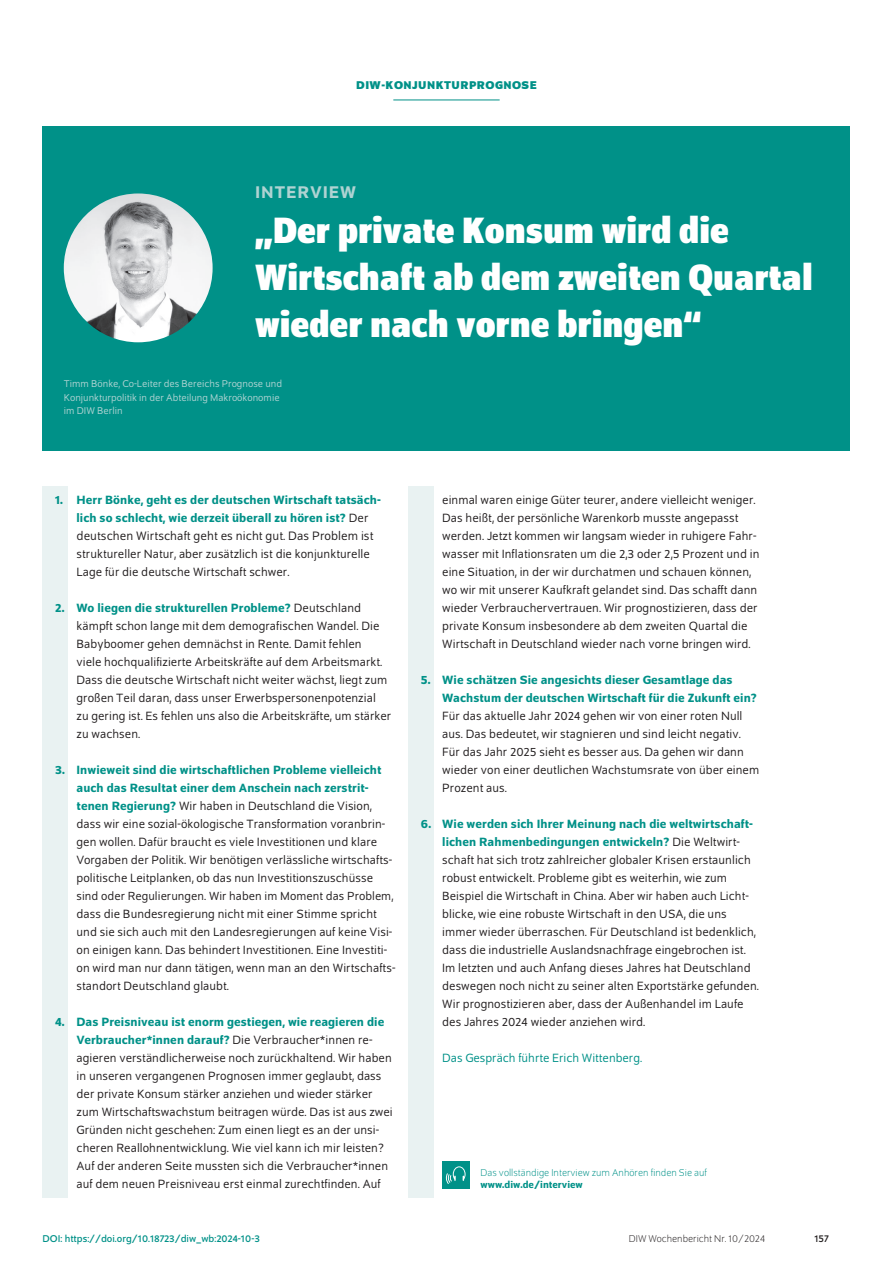
<style>
.page{position:relative;width:893px;height:1263px;background:#fff}
.page>*{position:absolute;margin:0;border:0;box-sizing:border-box;transform-origin:0 0}
.t1{font:700 semi-condensed 39px/46.8px "Schumpeter";color:#fff}
.t2{font:500 18px "Schumpeter";letter-spacing:.05em;color:#afd3d2}
.t3{font:13.05px "Schumpeter Blond";letter-spacing:.005em;color:#231f20}
.t4{font:12.75px/18px "Schumpeter Blond";letter-spacing:.005em;color:#231f20}
.t5{font:500 12.75px/18px "Schumpeter";letter-spacing:.005em;color:#009188}
.t6{font:12.75px "Schumpeter Blond";color:#009188}
.t7{font:12.6px "Schumpeter Blond";letter-spacing:.005em;color:#231f20}
.t8{font:12.45px "Schumpeter Blond";letter-spacing:.005em;color:#231f20}
.t9{font:700 12px "Schumpeter";letter-spacing:.04em;color:#009188}
.t10{font:10.5px/13.5px "Schumpeter Blond";color:#afd3d2}
.t11{font:300 10.5px "Schumpeter";color:#009188}
.t12{font:10.5px "Schumpeter";color:#009188}
.t13{font:300 10.5px "Schumpeter";color:#231f20}
.t14{font:500 10.5px "Schumpeter";color:#009188}
.t15{font:10.5px "Schumpeter";color:#231f20}
.s1{font-family:"Schumpeter Blond";font-weight:400;color:#231f20}
.s2{font-family:"Schumpeter";font-weight:500;color:#009188}
.s3{font-size:12.75px}
</style>
<div class="page">
<div style="left:408px;top:486px;width:26px;height:711px;background:#e9f2f2"></div>
<div style="left:43px;top:486px;width:25px;height:711px;background:#e9f2f2"></div>
<div style="left:43px;top:126px;width:807px;height:324px;background:#009188"></div>
<hr style="left:393px;top:100px;width:107px;height:1px;background:#009188">
<div style="left:442px;top:1161px;width:27px;height:27px;background:#009188"></div>
<svg style="left:446px;top:1166px;width:20px;height:18px"></svg>
<img style="left:64px;top:193px;width:149px;height:149px;border-radius:74px">
<p class="t9" style="left:356px;top:79px;width:182px">DIW-KONJUNKTURPROGNOSE</p>
<h2 class="t2" style="left:255px;top:183px;width:102px">INTERVIEW</h2>
<h1 class="t1" style="left:255px;top:207px;width:559px">„Der private Konsum wird die<br>Wirtschaft ab dem zweiten Quartal wieder nach vorne bringen“</h1>
<p class="t10" style="left:64px;top:377px;width:220px">Timm Bönke, Co-Leiter des Bereichs Prognose und<br>Konjunkturpolitik in der Abteilung Makroökonomie im DIW Berlin</p>
<p class="t5" style="left:77px;top:491px;width:306px;text-indent:-21px">1. Herr Bönke, geht es der deutschen Wirtschaft tatsäch&shy;lich so schlecht, wie derzeit überall zu hören ist? <span class="s1">Der</span></p>
<p class="t3" style="left:77px;top:529px;width:298px">deutschen Wirtschaft geht es nicht gut. Das Problem ist</p>
<p class="t4" style="left:77px;top:545px;width:295px">struktureller Natur, aber zusätzlich ist die konjunkturelle<br>Lage für die deutsche Wirtschaft schwer.</p>
<p class="t5" style="left:55px;top:599px;width:307px">2. Wo liegen die strukturellen Probleme? <span class="s1">Deutschland</span></p>
<p class="t4" style="left:77px;top:617px;width:316px">kämpft schon lange mit dem demografischen Wandel. Die Babyboomer gehen demnächst in Rente. Damit fehlen<br>viele hochqualifizierte Arbeitskräfte auf dem Arbeitsmarkt.<br>Dass die deutsche Wirtschaft nicht weiter wächst, liegt zum großen Teil daran, dass unser Erwerbspersonenpotenzial<br>zu gering ist. Es fehlen uns also die Arbeitskräfte, um stärker zu wachsen.</p>
<p class="t5" style="left:77px;top:761px;width:306px;text-indent:-21px">3. Inwieweit sind die wirtschaftlichen Probleme vielleicht auch das Resultat einer dem Anschein nach zerstrit-</p>
<p class="t4" style="left:77px;top:797px;width:317px"><span class="s2">tenen Regierung?</span> Wir haben in Deutschland die Vision, dass wir eine sozial-ökologische Transformation voranbrin&shy;gen wollen. Dafür braucht es viele Investitionen und klare Vorgaben der Politik. Wir benötigen verlässliche wirtschafts&shy;politische Leitplanken, ob das nun Investitionszuschüsse</p>
<p class="t8" style="left:77px;top:890px;width:318px">sind oder Regulierungen. Wir haben im Moment das Problem,</p>
<p class="t4" style="left:77px;top:905px;width:320px">dass die Bundesregierung nicht mit einer Stimme spricht und sie sich auch mit den Landesregierungen auf keine Visi&shy;on einigen kann. Das behindert Investitionen. Eine Investiti&shy;on wird man nur dann tätigen, wenn man an den Wirtschafts&shy;standort Deutschland glaubt.</p>
<p class="t5" style="left:77px;top:1013px;width:309px;text-indent:-21px">4. Das Preisniveau ist enorm gestiegen, wie reagieren die<br>Verbraucher*innen darauf? <span class="s1">Die Verbraucher*innen re-</span></p>
<p class="t4" style="left:77px;top:1049px;width:318px">agieren verständlicherweise noch zurückhaltend. Wir haben in unseren vergangenen Prognosen immer geglaubt, dass der private Konsum stärker anziehen und wieder stärker zum Wirtschaftswachstum beitragen würde. Das ist aus zwei Gründen nicht geschehen: Zum einen liegt es an der unsi&shy;cheren Reallohnentwicklung. Wie viel kann ich mir leisten?<br>Auf der anderen Seite mussten sich die Verbraucher*innen auf dem neuen Preisniveau erst einmal zurechtfinden. Auf</p>
<p class="t12" style="left:43px;top:1233px;width:219px">DOI: https://doi.org/10.18723/diw_wb:2024-10-3</p>
<p class="t4" style="left:442px;top:491px;width:319px">einmal waren einige Güter teurer, andere vielleicht weniger.<br>Das heißt, der persönliche Warenkorb musste angepasst werden. Jetzt kommen wir langsam wieder in ruhigere Fahr&shy;wasser mit Inflationsraten um die 2,3 oder 2,5 Prozent und in eine Situation, in der wir durchatmen und schauen können, wo wir mit unserer Kaufkraft gelandet sind. Das schafft dann wieder Verbrauchervertrauen. Wir prognostizieren, dass der private Konsum insbesondere ab dem zweiten Quartal die Wirtschaft in Deutschland wieder nach vorne bringen wird.</p>
<p class="t5" style="left:442px;top:671px;width:316px;text-indent:-21px">5. Wie schätzen Sie angesichts dieser Gesamtlage das<br>Wachstum der deutschen Wirtschaft für die Zukunft ein?</p>
<p class="t4" style="left:442px;top:707px;width:318px">Für das aktuelle Jahr 2024 gehen wir von einer roten Null aus. Das bedeutet, wir stagnieren und sind leicht negativ.<br>Für das Jahr 2025 sieht es besser aus. Da gehen wir dann wieder von einer deutlichen Wachstumsrate von über einem Prozent aus.</p>
<p class="t5" style="left:442px;top:815px;width:312px;text-indent:-21px">6. Wie werden sich Ihrer Meinung nach die weltwirtschaft&shy;lichen Rahmenbedingungen entwickeln? <span class="s1">Die Weltwirt-</span></p>
<p class="t4" style="left:442px;top:851px;width:310px">schaft hat sich trotz zahlreicher globaler Krisen erstaunlich robust entwickelt. Probleme gibt es weiterhin, wie zum</p>
<p class="t7" style="left:442px;top:890px;width:307px">Beispiel die Wirtschaft in China. Aber wir haben auch Licht<span class="s3">-</span></p>
<p class="t4" style="left:442px;top:905px;width:318px">blicke, wie eine robuste Wirtschaft in den USA, die uns immer wieder überraschen. Für Deutschland ist bedenklich, dass die industrielle Auslandsnachfrage eingebrochen ist.<br>Im letzten und auch Anfang dieses Jahres hat Deutschland deswegen noch nicht zu seiner alten Exportstärke gefunden.<br>Wir prognostizieren aber, dass der Außenhandel im Laufe des Jahres 2024 wieder anziehen wird.</p>
<p class="t6" style="left:442px;top:1052px;width:201px">Das Gespräch führte Erich Wittenberg.</p>
<p class="t11" style="left:480px;top:1167px;width:228px">Das vollständige Interview zum Anhören finden Sie auf</p>
<p class="t14" style="left:480px;top:1179px;width:104px">www.diw.de/interview</p>
<p class="t13" style="left:629px;top:1234px;width:138px">DIW Wochenbericht Nr. 10/2024</p>
<p class="t15" style="left:814px;top:1233px;width:16px">157</p>
</div>
